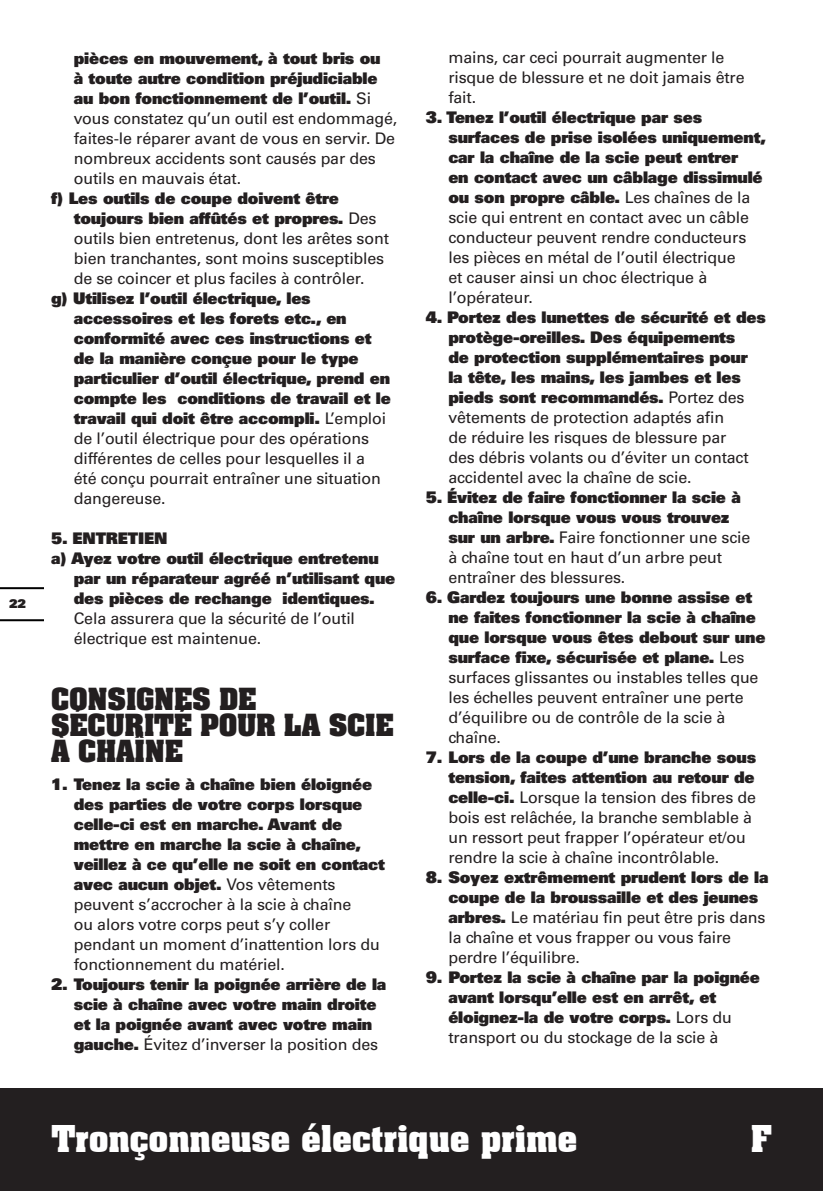
<style>
.page{position:relative;width:823px;height:1191px;background:#fff}
.page>*{position:absolute;margin:0;border:0;box-sizing:border-box;transform-origin:0 0}
.t1{font:700 36px "Aachen BT";letter-spacing:-.025em;color:#fff}
.t2{font:700 26px/26px "Aachen";letter-spacing:-.01em;color:#231f20}
.t3{font:900 16px/20px "Univers";letter-spacing:-.01em;color:#231f20}
.t4{font:16px/20px "Univers";letter-spacing:-.01em;color:#231f20}
.t5{font:900 12px "Univers";color:#231f20}
.s1{font-weight:900}
.s2{font-weight:400}
</style>
<div class="page">
<div style="left:0;top:1089px;width:822px;height:102px;background:#231f20"></div>
<hr style="left:0;top:619px;width:43px;height:2px;background:#000">
<hr style="left:0;top:587px;width:43px;height:2px;background:#000">
<p class="t5" style="left:9px;top:595px;width:18px">22</p>
<p class="t4" style="left:74px;top:48px;width:325px"><span class="s1">pièces en mouvement, à tout bris ou<br>à toute autre condition préjudiciable au bon fonctionnement de l’outil.</span> Si vous constatez qu’un outil est endommagé, faites-le réparer avant de vous en servir. De nombreux accidents sont causés par des outils en mauvais état.</p>
<p class="t4" style="left:74px;top:188px;width:316px;text-indent:-23px"><span class="s1">f) Les outils de coupe doivent être toujours bien affûtés et propres.</span> Des outils bien entretenus, dont les arêtes sont bien tranchantes, sont moins susceptibles de se coincer et plus faciles à contrôler.</p>
<p class="t3" style="left:74px;top:288px;width:318px;text-indent:-23px">g) Utilisez l’outil électrique, les accessoires et les forets etc., en conformité avec ces instructions et de la manière conçue pour le type particulier d’outil électrique, prend en compte les conditions de travail et le travail qui doit être accompli. <span class="s2">L’emploi de l’outil électrique pour des opérations différentes de celles pour lesquelles il a été conçu pourrait entraîner une situation dangereuse.</span></p>
<p class="t3" style="left:51px;top:528px;width:118px">5. ENTRETIEN</p>
<p class="t3" style="left:51px;top:548px;width:329px">a) Ayez votre outil électrique entretenu</p>
<p class="t3" style="left:74px;top:568px;width:323px">par un réparateur agréé n’utilisant que</p>
<p class="t3" style="left:74px;top:588px;width:302px">des pièces de rechange identiques.</p>
<p class="t4" style="left:74px;top:608px;width:282px">Cela assurera que la sécurité de l’outil électrique est maintenue.</p>
<h2 class="t2" style="left:51px;top:685px;width:344px">CONSIGNES DE<br>SÉCURITÉ POUR LA SCIE<br>À CHAÎNE</h2>
<p class="t3" style="left:74px;top:774px;width:312px;text-indent:-23px">1. Tenez la scie à chaîne bien éloignée des parties de votre corps lorsque celle-ci est en marche. Avant de mettre en marche la scie à chaîne, veillez à ce qu’elle ne soit en contact avec aucun objet. <span class="s2">Vos vêtements peuvent s’accrocher à la scie à chaîne<br>ou alors votre corps peut s’y coller pendant un moment d’inattention lors du fonctionnement du matériel.</span></p>
<p class="t3" style="left:74px;top:974px;width:314px;text-indent:-23px">2. Toujours tenir la poignée arrière de la scie à chaîne avec votre main droite et la poignée avant avec votre main gauche. <span class="s2">Évitez d’inverser la position des</span></p>
<p class="t4" style="left:448px;top:47px;width:297px">mains, car ceci pourrait augmenter le risque de blessure et ne doit jamais être fait.</p>
<p class="t4" style="left:448px;top:107px;width:319px;text-indent:-23px"><span class="s1">3. Tenez l’outil électrique par ses surfaces de prise isolées uniquement, car la chaîne de la scie peut entrer<br>en contact avec un câblage dissimulé ou son propre câble.</span> Les chaînes de la scie qui entrent en contact avec un câble conducteur peuvent rendre conducteurs les pièces en métal de l’outil électrique<br>et causer ainsi un choc électrique à l’opérateur.</p>
<p class="t3" style="left:448px;top:307px;width:319px;text-indent:-23px">4. Portez des lunettes de sécurité et des protège-oreilles. Des équipements<br>de protection supplémentaires pour la tête, les mains, les jambes et les pieds sont recommandés. <span class="s2">Portez des vêtements de protection adaptés afin<br>de réduire les risques de blessure par<br>des débris volants ou d’éviter un contact accidentel avec la chaîne de scie.</span></p>
<p class="t4" style="left:448px;top:487px;width:303px;text-indent:-23px"><span class="s1">5. Évitez de faire fonctionner la scie à chaîne lorsque vous vous trouvez sur un arbre.</span> Faire fonctionner une scie à chaîne tout en haut d’un arbre peut entraîner des blessures.</p>
<p class="t3" style="left:448px;top:587px;width:318px;text-indent:-23px">6. Gardez toujours une bonne assise et ne faites fonctionner la scie à chaîne que lorsque vous êtes debout sur une surface fixe, sécurisée et plane. <span class="s2">Les surfaces glissantes ou instables telles que les échelles peuvent entraîner une perte d’équilibre ou de contrôle de la scie à chaîne.</span></p>
<p class="t4" style="left:448px;top:747px;width:309px;text-indent:-23px"><span class="s1">7. Lors de la coupe d’une branche sous tension, faites attention au retour de celle-ci.</span> Lorsque la tension des fibres de bois est relâchée, la branche semblable à un ressort peut frapper l’opérateur et/ou rendre la scie à chaîne incontrôlable.</p>
<p class="t4" style="left:448px;top:867px;width:321px;text-indent:-23px"><span class="s1">8. Soyez extrêmement prudent lors de la coupe de la broussaille et des jeunes arbres.</span> Le matériau fin peut être pris dans la chaîne et vous frapper ou vous faire perdre l’équilibre.</p>
<p class="t3" style="left:448px;top:967px;width:313px;text-indent:-23px">9. Portez la scie à chaîne par la poignée avant lorsqu’elle est en arrêt, et éloignez-la de votre corps. <span class="s2">Lors du transport ou du stockage de la scie à</span></p>
<h1 class="t1" style="left:51px;top:1116px;width:528px">Tronçonneuse électrique prime</h1>
<h1 class="t1" style="left:749px;top:1116px;width:23px">F</h1>
</div>
